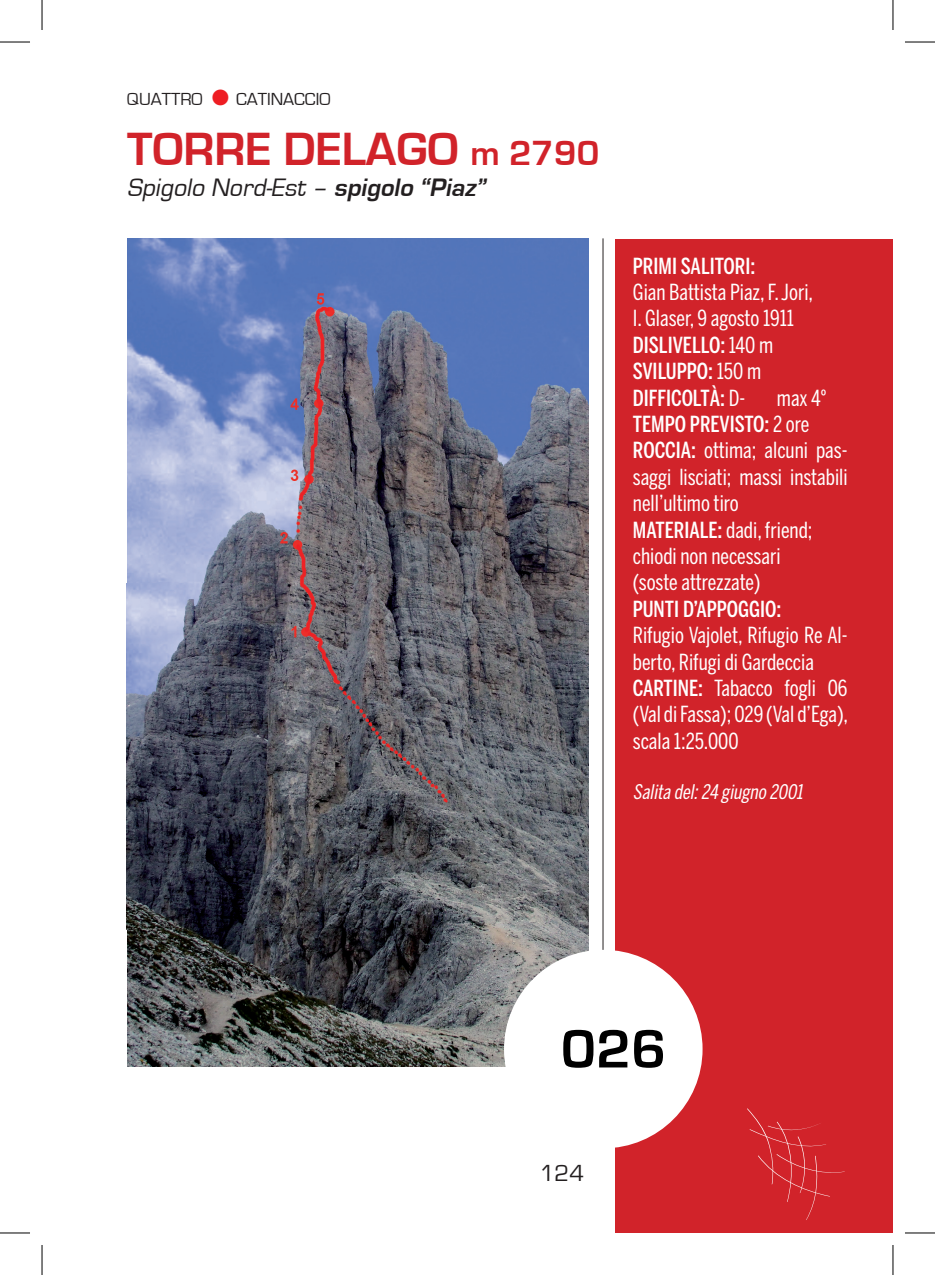
<style>
.page{position:relative;width:935px;height:1275px;background:#fff}
.page>*{position:absolute;margin:0;border:0;box-sizing:border-box;transform-origin:0 0}
.t1{font:700 56px "Eurostile";color:#000}
.t2{font:700 48px "Eurostile";color:#d1232a}
.t3{font:italic 26px "Eurostile";color:#231f20}
.t4{font:24px "Eurostile";color:#231f20}
.t5{font:22px/26.4px "Benton Sans Comp";color:#fff}
.t6{font:500 22px "Benton Sans Comp";color:#fff}
.t7{font:italic 20px "Benton Sans Comp";color:#fff}
.t8{font:18px "Eurostile";color:#231f20}
.s1{color:#ee1d23}
.s2{font-size:36px}
.s3{font-weight:700}
.s4{font-weight:500}
</style>
<div class="page">
<hr style="left:602px;top:238px;width:1px;height:713px;background:#231f20">
<img style="left:127px;top:239px;width:461px;height:827px">
<div style="left:615px;top:239px;width:277px;height:994px;background:#d1232a"></div>
<div style="left:505px;top:951px;width:196px;height:196px;background:#fff;border-radius:50%"></div>
<svg style="left:747px;top:1108px;width:97px;height:112px"></svg>
<hr style="left:0;top:42px;width:30px;height:1px;background:#000">
<hr style="left:904px;top:42px;width:30px;height:1px;background:#000">
<hr style="left:0;top:1232px;width:30px;height:1px;background:#000">
<hr style="left:904px;top:1232px;width:30px;height:1px;background:#000">
<hr style="left:42px;top:0;width:1px;height:30px;background:#000">
<hr style="left:42px;top:1245px;width:1px;height:30px;background:#000">
<hr style="left:892px;top:0;width:1px;height:30px;background:#000">
<hr style="left:892px;top:1245px;width:1px;height:30px;background:#000">
<p class="t8" style="left:127px;top:89px;width:205px">QUATTRO <span class="s1">●</span> CATINACCIO</p>
<h2 class="t2" style="left:127px;top:123px;width:473px">TORRE DELAGO <span class="s2">m 2790</span></h2>
<p class="t3" style="left:127px;top:173px;width:365px">Spigolo Nord-Est– <span class="s3">spigolo “Piaz”</span></p>
<p class="t6" style="left:632px;top:253px;width:124px">PRIMI SALITORI:</p>
<p class="t5" style="left:632px;top:279px;width:182px">Gian Battista Piaz, F. Jori,<br>I. Glaser, 9 agosto 1911<br><span class="s4">DISLIVELLO:</span> 140 m<br><span class="s4">SVILUPPO:</span> 150 m<br><span class="s4">DIFFICOLTÀ:</span> D-</p>
<p class="t5" style="left:632px;top:384px;width:216px;text-indent:144px">max 4°<br><span class="s4">TEMPO PREVISTO:</span> 2 ore<br><span class="s4">ROCCIA:</span> ottima; alcuni pas&shy;saggi lisciati; massi instabili nell’ultimo tiro<br><span class="s4">MATERIALE:</span> dadi, friend; chiodi non necessari<br>(soste attrezzate)</p>
<p class="t6" style="left:632px;top:596px;width:150px">PUNTI D’APPOGGIO:</p>
<p class="t5" style="left:632px;top:622px;width:217px">Rifugio Vajolet, Rifugio Re Al&shy;berto, Rifugi di Gardeccia<br><span class="s4">CARTINE:</span> Tabacco fogli 06 (Val di Fassa); 029 (Val d’Ega), scala 1:25.000</p>
<p class="t7" style="left:632px;top:780px;width:175px">Salita del:24 giugno 2001</p>
<h1 class="t1" style="left:560px;top:1018px;width:107px">026</h1>
<p class="t4" style="left:540px;top:1160px;width:46px">124</p>
</div>
